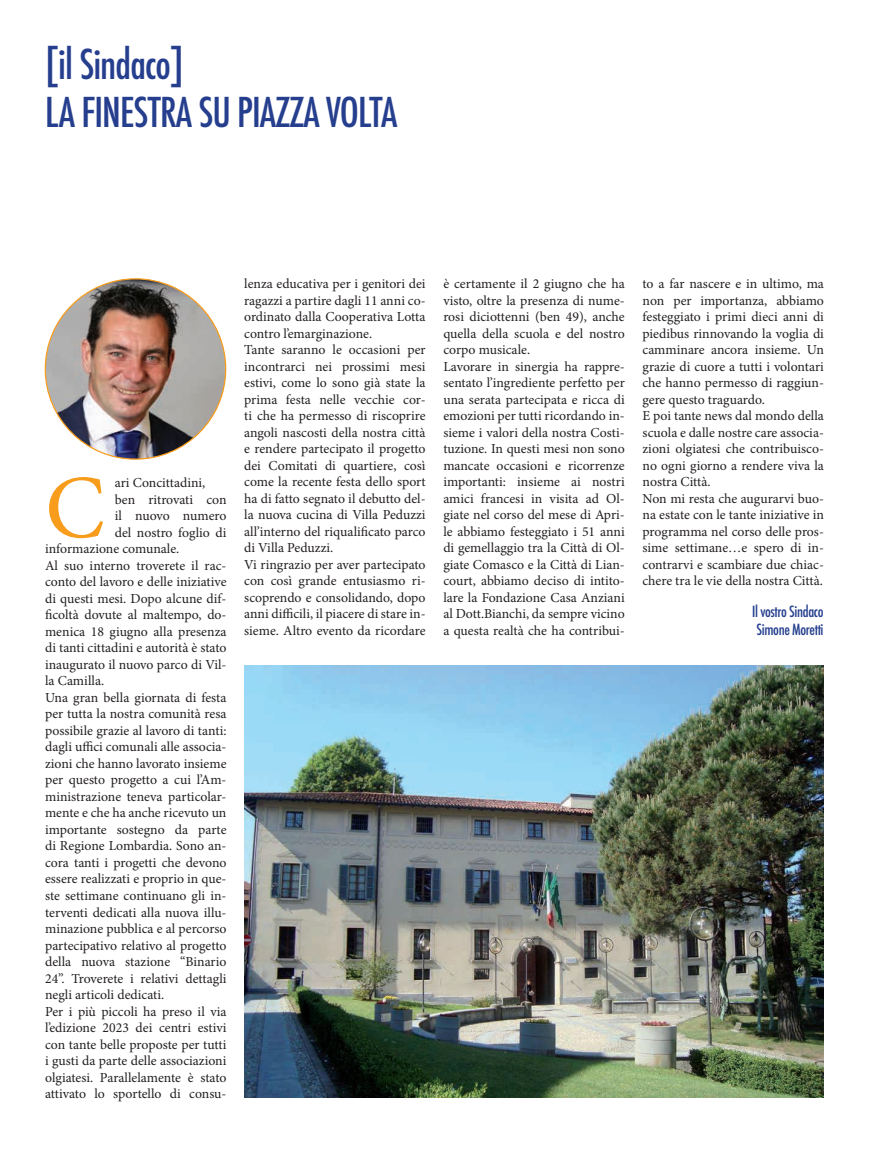
<style>
.page{position:relative;width:869px;height:1152px;background:#fff}
.page>*{position:absolute;margin:0;border:0;box-sizing:border-box;transform-origin:0 0}
.t1{font:89.88px "Minion Pro";color:#f89c1c}
.t2{font:500 condensed 40px/48px "Futura";letter-spacing:-.025em;color:#253f8e}
.t3{font:500 condensed 15px/18px "Futura";letter-spacing:-.025em;color:#253f8e;text-align:center}
.t4{font:13.75px/16.5px "Minion Pro";color:#231f20}
</style>
<div class="page">
<img style="left:46px;top:279px;width:179px;height:180px;border-radius:88px">
<img style="left:244px;top:666px;width:579px;height:431px">
<h2 class="t2" style="left:45px;top:41px;width:354px">[il Sindaco]<br>LA FINESTRA SU PIAZZA VOLTA</h2>
<h1 class="t1" style="left:45px;top:448px;width:61px">C</h1>
<p class="t4" style="left:115px;top:475px;width:92px">ari Concittadini,</p>
<p class="t4" style="left:115px;top:491px;width:113px">ben ritrovati con</p>
<p class="t4" style="left:115px;top:508px;width:113px">il nuovo numero</p>
<p class="t4" style="left:115px;top:524px;width:113px">del nostro foglio di</p>
<p class="t4" style="left:45px;top:541px;width:136px">informazione comunale.</p>
<p class="t4" style="left:45px;top:557px;width:183px">Al suo interno troverete il rac-</p>
<p class="t4" style="left:45px;top:574px;width:183px">conto del lavoro e delle iniziative</p>
<p class="t4" style="left:45px;top:590px;width:183px">di questi mesi. Dopo alcune dif-</p>
<p class="t4" style="left:45px;top:607px;width:183px">ficoltà dovute al maltempo, do-</p>
<p class="t4" style="left:45px;top:623px;width:183px">menica 18 giugno alla presenza</p>
<p class="t4" style="left:45px;top:640px;width:183px">di tanti cittadini e autorità è stato</p>
<p class="t4" style="left:45px;top:656px;width:183px">inaugurato il nuovo parco di Vil-</p>
<p class="t4" style="left:45px;top:673px;width:61px">la Camilla.</p>
<p class="t4" style="left:45px;top:689px;width:183px">Una gran bella giornata di festa</p>
<p class="t4" style="left:45px;top:706px;width:183px">per tutta la nostra comunità resa</p>
<p class="t4" style="left:45px;top:722px;width:183px">possibile grazie al lavoro di tanti:</p>
<p class="t4" style="left:45px;top:739px;width:183px">dagli uffici comunali alle associa-</p>
<p class="t4" style="left:45px;top:755px;width:183px">zioni che hanno lavorato insieme</p>
<p class="t4" style="left:45px;top:772px;width:183px">per questo progetto a cui l’Am-</p>
<p class="t4" style="left:45px;top:788px;width:183px">ministrazione teneva particolar-</p>
<p class="t4" style="left:45px;top:805px;width:183px">mente e che ha anche ricevuto un</p>
<p class="t4" style="left:45px;top:821px;width:183px">importante sostegno da parte</p>
<p class="t4" style="left:45px;top:838px;width:183px">di Regione Lombardia. Sono an-</p>
<p class="t4" style="left:45px;top:854px;width:183px">cora tanti i progetti che devono</p>
<p class="t4" style="left:45px;top:871px;width:183px">essere realizzati e proprio in que-</p>
<p class="t4" style="left:45px;top:887px;width:183px">ste settimane continuano gli in-</p>
<p class="t4" style="left:45px;top:904px;width:183px">terventi dedicati alla nuova illu-</p>
<p class="t4" style="left:45px;top:920px;width:183px">minazione pubblica e al percorso</p>
<p class="t4" style="left:45px;top:937px;width:183px">partecipativo relativo al progetto</p>
<p class="t4" style="left:45px;top:953px;width:183px">della nuova stazione “Binario</p>
<p class="t4" style="left:45px;top:970px;width:183px">24”. Troverete i relativi dettagli</p>
<p class="t4" style="left:45px;top:986px;width:120px">negli articoli dedicati.</p>
<p class="t4" style="left:45px;top:1003px;width:183px">Per i più piccoli ha preso il via</p>
<p class="t4" style="left:45px;top:1019px;width:183px">l’edizione 2023 dei centri estivi</p>
<p class="t4" style="left:45px;top:1036px;width:183px">con tante belle proposte per tutti</p>
<p class="t4" style="left:45px;top:1052px;width:183px">i gusti da parte delle associazioni</p>
<p class="t4" style="left:45px;top:1069px;width:183px">olgiatesi. Parallelamente è stato</p>
<p class="t4" style="left:45px;top:1085px;width:183px">attivato lo sportello di consu-</p>
<p class="t4" style="left:244px;top:276px;width:183px">lenza educativa per i genitori dei ragazzi a partire dagli 11 anni co&shy;ordinato dalla Cooperativa Lotta contro l’emarginazione.<br>Tante saranno le occasioni per incontrarci nei prossimi mesi estivi, come lo sono già state la prima festa nelle vecchie cor&shy;ti che ha permesso di riscoprire angoli nascosti della nostra città e rendere partecipato il progetto dei Comitati di quartiere, così come la recente festa dello sport ha di fatto segnato il debutto del&shy;la nuova cucina di Villa Peduzzi all’interno del riqualificato parco di Villa Peduzzi.<br>Vi ringrazio per aver partecipato con così grande entusiasmo ri&shy;scoprendo e consolidando, dopo anni difficili, il piacere di stare in&shy;sieme. Altro evento da ricordare</p>
<p class="t4" style="left:443px;top:276px;width:183px">è certamente il 2 giugno che ha visto, oltre la presenza di nume&shy;rosi diciottenni (ben 49), anche quella della scuola e del nostro corpo musicale.<br>Lavorare in sinergia ha rappre&shy;sentato l’ingrediente perfetto per una serata partecipata e ricca di emozioni per tutti ricordando in&shy;sieme i valori della nostra Costi&shy;tuzione. In questi mesi non sono mancate occasioni e ricorrenze importanti: insieme ai nostri amici francesi in visita ad Ol&shy;giate nel corso del mese di Apri&shy;le abbiamo festeggiato i 51 anni di gemellaggio tra la Città di Ol&shy;giate Comasco e la Città di Lian&shy;court, abbiamo deciso di intito&shy;lare la Fondazione Casa Anziani al Dott.Bianchi, da sempre vicino a questa realtà che ha contribui-</p>
<p class="t4" style="left:642px;top:276px;width:183px">to a far nascere e in ultimo, ma non per importanza, abbiamo festeggiato i primi dieci anni di piedibus rinnovando la voglia di camminare ancora insieme. Un grazie di cuore a tutti i volontari che hanno permesso di raggiun&shy;gere questo traguardo.<br>E poi tante news dal mondo della scuola e dalle nostre care associa&shy;zioni olgiatesi che contribuisco&shy;no ogni giorno a rendere viva la nostra Città.<br>Non mi resta che augurarvi buo&shy;na estate con le tante iniziative in programma nel corso delle pros&shy;sime settimane…e spero di in&shy;contrarvi e scambiare due chiac&shy;chere tra le vie della nostra Città.</p>
<p class="t3" style="left:751px;top:602px;width:73px">Il vostro Sindaco<br>Simone Moretti</p>
</div>
